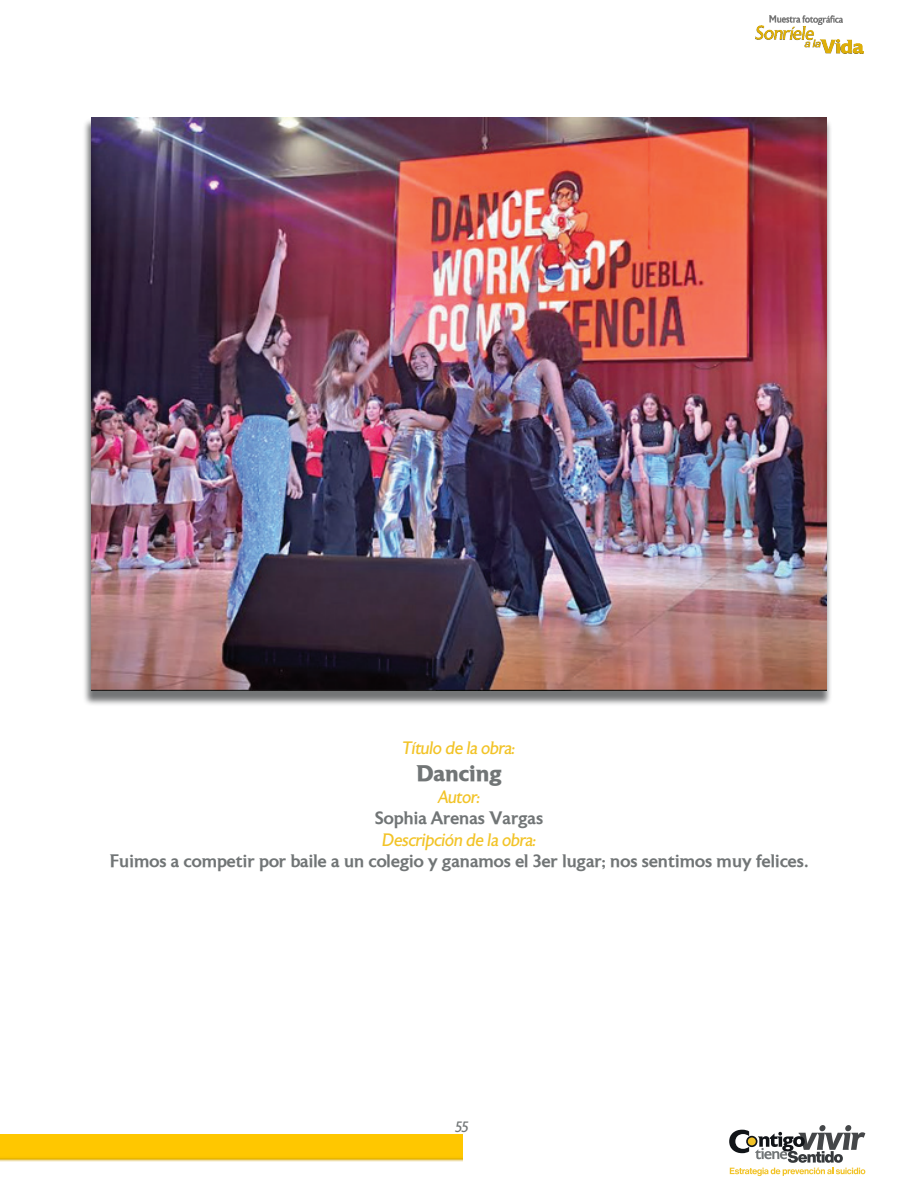
<style>
.page{position:relative;width:918px;height:1188px;background:#fff}
.page>*{position:absolute;margin:0;border:0;box-sizing:border-box;transform-origin:0 0}
.OBRA{font:700 22.5px "Astoria";color:#717576}
.Ficha_dato{font:500 18px "Astoria";color:#717576}
.Ficha_tit{font:italic 18px "Astoria";letter-spacing:-.025em;color:#f2c327}
.Ficha_dato-2{font:italic 18px "Astoria";letter-spacing:-.025em;color:#f2c327}
.t1{font:italic 15px "Astoria";color:#717576}
</style>
<div class="page">
<img style="left:0;top:1134px;width:463px;height:28px">
<svg style="left:729px;top:1125px;width:136px;height:51px"></svg>
<img style="left:770px;top:15px;width:73px;height:9px">
<img style="left:756px;top:25px;width:108px;height:29px">
<div style="left:82px;top:118px;width:750px;height:588px;background:#454749;opacity:.75"></div>
<img style="left:92px;top:117px;width:734px;height:573px">
<p class="Ficha_tit" style="left:403px;top:739px;width:114px">Título de la obra:</p>
<p class="OBRA" style="left:416px;top:760px;width:87px">Dancing</p>
<p class="Ficha_dato-2" style="left:438px;top:787px;width:43px">Autor:</p>
<p class="Ficha_dato" style="left:375px;top:808px;width:170px">Sophia Arenas Vargas</p>
<p class="Ficha_tit" style="left:382px;top:830px;width:156px">Descripción de la obra:</p>
<p class="Ficha_dato" style="left:109px;top:851px;width:701px">Fuimos a competir por baile a un colegio y ganamos el 3er lugar; nos sentimos muy felices.</p>
<p class="t1" style="left:455px;top:1119px;width:15px">55</p>
</div>
